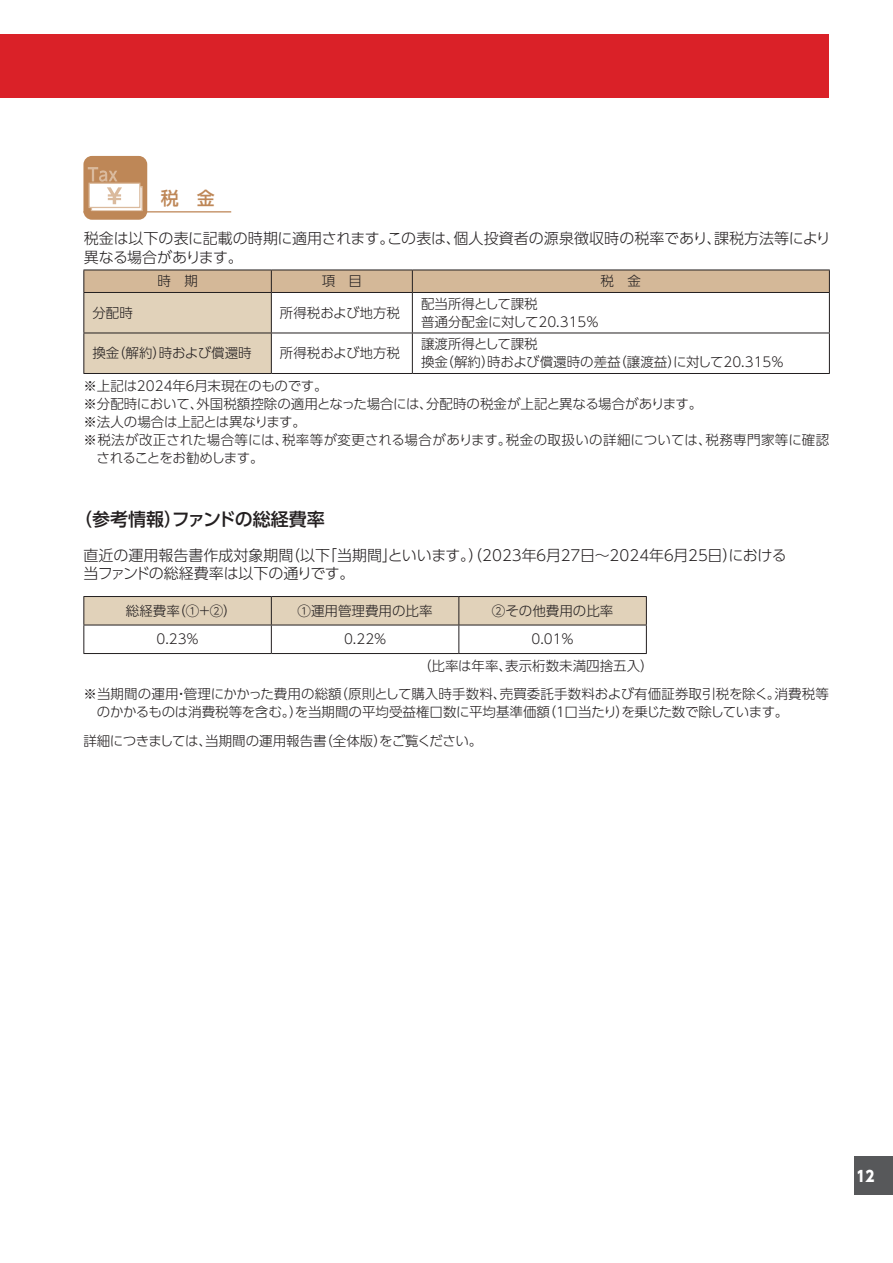
<style>
.page{position:relative;width:893px;height:1263px;background:#fff}
.page>*{position:absolute;margin:0;border:0;box-sizing:border-box;transform-origin:0 0}
.t1{font:500 18px "UD Shin Go Pro";color:#231f20}
.t2{font:500 18px "UD Shin Go Pro";color:#be8757}
.t3{font:300 15px/18.8px "UD Shin Go Pro";color:#231f20}
.t4{font:800 15px "UD Shin Go Pro";color:#fff;scale:.9 1}
.t5{font:300 13.5px/18px "UD Shin Go Pro";color:#231f20}
.t6{font:300 13.5px "UD Shin Go Pro";letter-spacing:.03em;color:#231f20}
.t7{font:300 13.5px "UD Shin Go Pro";letter-spacing:-.02em;color:#231f20}
.t8{font:300 13.5px "UD Shin Go Pro";letter-spacing:-.055em;color:#231f20}
</style>
<div class="page">
<div style="left:855px;top:1157px;width:38px;height:38px;background:#57585a"></div>
<div style="left:83px;top:156px;width:64px;height:64px;background:#be8757;border-radius:9px"></div>
<div style="left:91px;top:187px;width:51px;height:24px;background:linear-gradient(to right,#fff,#fff)"></div>
<div style="left:91px;top:186px;width:52px;height:26px;border:1px solid #daba9d"></div>
<div style="left:89px;top:183px;width:51px;height:24px;background:#fff"></div>
<div style="left:89px;top:183px;width:51px;height:25px;border:1px solid #daba9d"></div>
<svg style="left:88px;top:167px;width:34px;height:37px"></svg>
<hr style="left:83px;top:211px;width:148px;height:1px;background:#be8757">
<svg style="left:83px;top:270px;width:747px;height:103px"></svg>
<hr style="left:83px;top:292px;width:188px;height:1px;background:#231f20">
<hr style="left:83px;top:293px;width:1px;height:40px;background:#231f20">
<hr style="left:271px;top:292px;width:141px;height:1px;background:#231f20">
<hr style="left:271px;top:293px;width:1px;height:40px;background:#231f20">
<hr style="left:412px;top:292px;width:418px;height:1px;background:#231f20">
<hr style="left:412px;top:293px;width:1px;height:40px;background:#231f20">
<hr style="left:829px;top:293px;width:1px;height:40px;background:#231f20">
<hr style="left:83px;top:333px;width:188px;height:1px;background:#231f20">
<hr style="left:83px;top:333px;width:1px;height:40px;background:#231f20">
<hr style="left:271px;top:333px;width:141px;height:1px;background:#231f20">
<hr style="left:271px;top:333px;width:1px;height:40px;background:#231f20">
<hr style="left:412px;top:333px;width:418px;height:1px;background:#231f20">
<hr style="left:412px;top:333px;width:1px;height:40px;background:#231f20">
<hr style="left:829px;top:333px;width:1px;height:40px;background:#231f20">
<hr style="left:83px;top:373px;width:188px;height:1px;background:#231f20">
<hr style="left:271px;top:373px;width:141px;height:1px;background:#231f20">
<hr style="left:412px;top:373px;width:418px;height:1px;background:#231f20">
<svg style="left:83px;top:596px;width:564px;height:57px"></svg>
<hr style="left:83px;top:653px;width:188px;height:1px;background:#231f20">
<hr style="left:271px;top:653px;width:188px;height:1px;background:#231f20">
<hr style="left:459px;top:653px;width:188px;height:1px;background:#231f20">
<div style="left:0;top:34px;width:823px;height:64px;background:#da2128"></div>
<hr style="left:825px;top:34px;width:4px;height:64px;background:#da2128">
<h1 class="t2" style="left:161px;top:184px;width:55px">税　金</h1>
<p class="t3" style="left:84px;top:229px;width:749px">税金は以下の表に記載の時期に適用されます。この表は、個人投資者の源泉徴収時の税率であり、課税方法等により異なる場合があります。</p>
<p class="t5" style="left:157px;top:272px;width:42px">時　期</p>
<p class="t5" style="left:322px;top:272px;width:42px">項　目</p>
<p class="t5" style="left:601px;top:272px;width:42px">税　金</p>
<p class="t5" style="left:92px;top:303px;width:42px">分配時</p>
<p class="t5" style="left:280px;top:303px;width:122px">所得税および地方税</p>
<p class="t5" style="left:421px;top:294px;width:180px">配当所得として課税<br>普通分配金に対して20.315％</p>
<p class="t5" style="left:92px;top:344px;width:161px">換金（解約）時および償還時</p>
<p class="t5" style="left:280px;top:344px;width:122px">所得税および地方税</p>
<p class="t5" style="left:421px;top:335px;width:365px">譲渡所得として課税<br>換金（解約）時および償還時の差益（譲渡益）に対して20.315％</p>
<p class="t7" style="left:83px;top:375px;width:246px">※上記は2024年６月末現在のものです。</p>
<p class="t5" style="left:83px;top:394px;width:620px">※分配時において、外国税額控除の適用となった場合には、分配時の税金が上記と異なる場合があります。</p>
<p class="t7" style="left:83px;top:411px;width:224px">※法人の場合は上記とは異なります。</p>
<p class="t6" style="left:83px;top:429px;width:747px">※税法が改正された場合等には、税率等が変更される場合があります。税金の取扱いの詳細については、税務専門家等に確認</p>
<p class="t8" style="left:97px;top:447px;width:168px">されることをお勧めします。</p>
<h1 class="t1" style="left:74px;top:505px;width:252px">（参考情報）ファンドの総経費率</h1>
<p class="t3" style="left:83px;top:545px;width:705px">直近の運用報告書作成対象期間（以下「当期間」といいます。）（2023年６月27日～2024年６月25日）における当ファンドの総経費率は以下の通りです。</p>
<p class="t5" style="left:126px;top:601px;width:112px">総経費率（①＋②）</p>
<p class="t5" style="left:298px;top:601px;width:137px">①運用管理費用の比率</p>
<p class="t5" style="left:492px;top:601px;width:123px">②その他費用の比率</p>
<p class="t5" style="left:157px;top:630px;width:44px">0.23％</p>
<p class="t5" style="left:344px;top:630px;width:44px">0.22％</p>
<p class="t5" style="left:418px;top:626px;width:237px;line-height:26.2px;text-indent:114px">0.01％<br>（比率は年率、表示桁数未満四捨五入）</p>
<p class="t5" style="left:97px;top:684px;width:733px;text-indent:-14px">※当期間の運用・管理にかかった費用の総額（原則として購入時手数料、売買委託手数料および有価証券取引税を除く。消費税等のかかるものは消費税等を含む。）を当期間の平均受益権口数に平均基準価額（１口当たり）を乗じた数で除しています。</p>
<p class="t5" style="left:83px;top:731px;width:400px">詳細につきましては、当期間の運用報告書（全体版）をご覧ください。</p>
<p class="t4" style="left:856px;top:1163px;width:21px">12</p>
</div>
